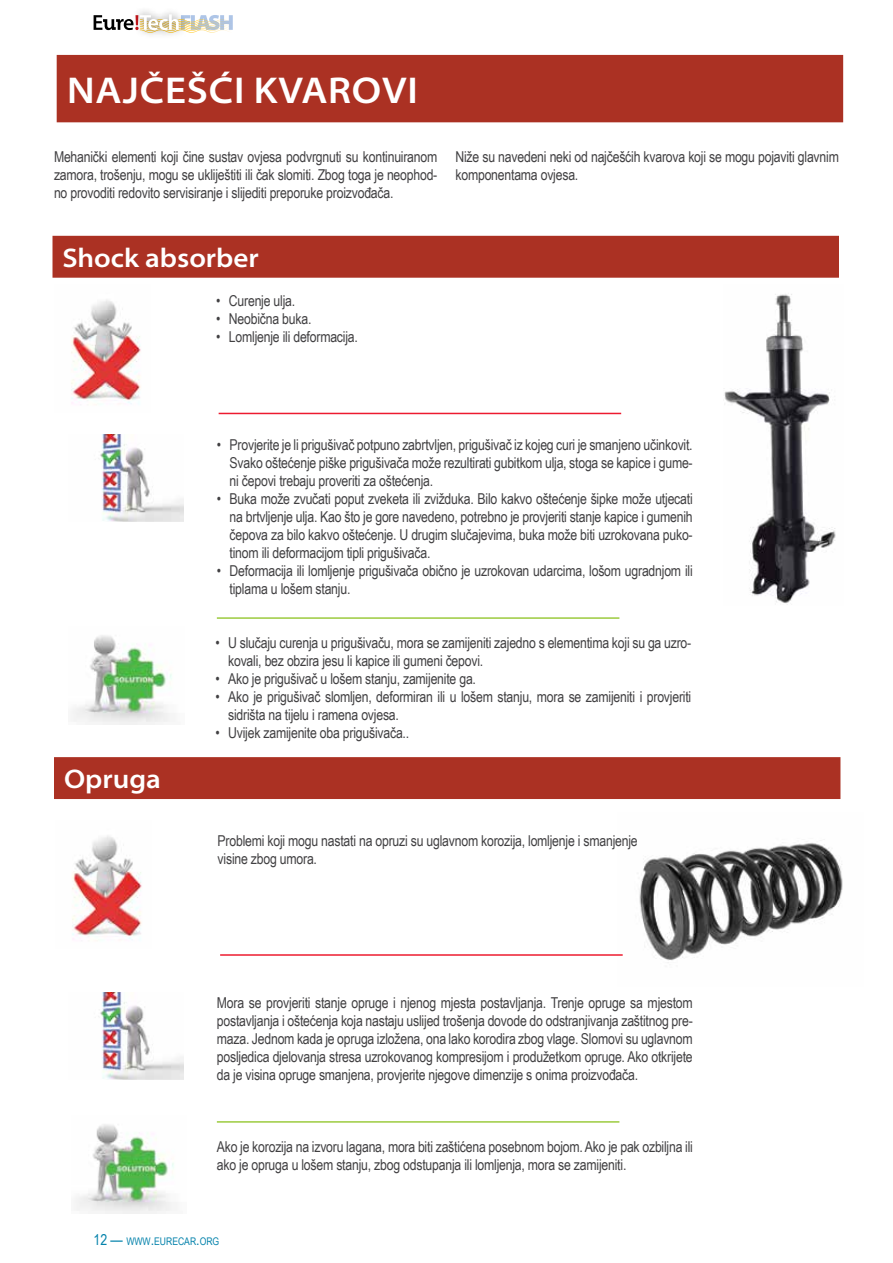
<style>
.page{position:relative;width:893px;height:1263px;background:#fff}
.page>*{position:absolute;margin:0;border:0;box-sizing:border-box;transform-origin:0 0}
.t1{font:600 semi-expanded 37.5px "Myriad Pro";letter-spacing:.02em;color:#fff}
.t2{font:600 semi-expanded 27px "Myriad Pro";color:#fff}
.t3{font:15px/18px "Arial Narrow";letter-spacing:-.015em;color:#414042}
.t4{font:10.5px "Arial Narrow";color:#0482ab}
.s1{font-size:15px}
</style>
<div class="page">
<svg style="left:94px;top:14px;width:139px;height:19px"></svg>
<img style="left:639px;top:843px;width:204px;height:120px">
<img style="left:98px;top:435px;width:86px;height:86px">
<img style="left:72px;top:635px;width:100px;height:89px">
<hr style="left:217px;top:617px;width:402px;height:2px;background:#9ccb3e">
<hr style="left:219px;top:413px;width:402px;height:1px;background:#ed1b2f">
<div style="left:53px;top:237px;width:785px;height:40px;background:#ab3123"></div>
<div style="left:52px;top:236px;width:787px;height:42px;border:2px solid #ab3123"></div>
<img style="left:724px;top:294px;width:112px;height:310px">
<img style="left:71px;top:300px;width:70px;height:104px">
<div style="left:57px;top:56px;width:785px;height:66px;background:#ab3123"></div>
<div style="left:57px;top:55px;width:786px;height:67px;border:2px solid #ab3123"></div>
<hr style="left:220px;top:954px;width:403px;height:2px;background:#ed1b2f">
<div style="left:55px;top:758px;width:785px;height:40px;background:#ab3123"></div>
<div style="left:54px;top:757px;width:786px;height:42px;border:2px solid #ab3123"></div>
<img style="left:72px;top:836px;width:70px;height:104px">
<img style="left:98px;top:993px;width:86px;height:86px">
<img style="left:75px;top:1124px;width:99px;height:89px">
<hr style="left:217px;top:1121px;width:402px;height:2px;background:#9ccb3e">
<h1 class="t1" style="left:67px;top:69px;width:352px">NAJČEŠĆI KVAROVI</h1>
<p class="t3" style="left:54px;top:147px;width:385px;text-align:justify">Mehanički elementi koji čine sustav ovjesa podvrgnuti su kontinuiranom zamora, trošenju, mogu se ukliještiti ili čak slomiti. Zbog toga je neophod&shy;no provoditi redovito servisiranje i slijediti preporuke proizvođača.</p>
<p class="t3" style="left:455px;top:147px;width:385px">Niže su navedeni neki od najčešćih kvarova koji se mogu pojaviti glavnim komponentama ovjesa.</p>
<h2 class="t2" style="left:63px;top:243px;width:198px">Shock absorber</h2>
<p class="t3" style="left:216px;top:291px;width:81px">• Curenje ulja.</p>
<p class="t3" style="left:216px;top:309px;width:97px">• Neobična buka.</p>
<p class="t3" style="left:216px;top:327px;width:143px">• Lomljenje ili deformacija.</p>
<h2 class="t2" style="left:64px;top:764px;width:98px">Opruga</h2>
<p class="t3" style="left:230px;top:435px;width:465px;text-align:justify;text-indent:-13px">• Provjerite je li prigušivač potpuno zabrtvljen, prigušivač iz kojeg curi je smanjeno učinkovit.<br>Svako oštećenje piške prigušivača može rezultirati gubitkom ulja, stoga se kapice i gume&shy;ni čepovi trebaju proveriti za oštećenja.</p>
<p class="t3" style="left:230px;top:489px;width:465px;text-align:justify;text-indent:-13px">• Buka može zvučati poput zveketa ili zvižduka. Bilo kakvo oštećenje šipke može utjecati na brtvljenje ulja. Kao što je gore navedeno, potrebno je provjeriti stanje kapice i gumenih čepova za bilo kakvo oštećenje. U drugim slučajevima, buka može biti uzrokovana puko&shy;tinom ili deformacijom tipli prigušivača.</p>
<p class="t3" style="left:230px;top:561px;width:465px;text-indent:-13px">• Deformacija ili lomljenje prigušivača obično je uzrokovan udarcima, lošom ugradnjom ili tiplama u lošem stanju.</p>
<p class="t3" style="left:228px;top:633px;width:465px;text-indent:-13px">• U slučaju curenja u prigušivaču, mora se zamijeniti zajedno s elementima koji su ga uzro&shy;kovali, bez obzira jesu li kapice ili gumeni čepovi.</p>
<p class="t3" style="left:215px;top:669px;width:262px">• Ako je prigušivač u lošem stanju, zamijenite ga.</p>
<p class="t3" style="left:228px;top:687px;width:465px;text-indent:-13px">• Ako je prigušivač slomljen, deformiran ili u lošem stanju, mora se zamijeniti i provjeriti sidrišta na tijelu i ramena ovjesa.</p>
<p class="t3" style="left:215px;top:723px;width:195px">• Uvijek zamijenite oba prigušivača..</p>
<p class="t3" style="left:218px;top:831px;width:422px">Problemi koji mogu nastati na opruzi su uglavnom korozija, lomljenje i smanjenje visine zbog umora.</p>
<p class="t3" style="left:217px;top:993px;width:477px;text-align:justify">Mora se provjeriti stanje opruge i njenog mjesta postavljanja. Trenje opruge sa mjestom postavljanja i oštećenja koja nastaju uslijed trošenja dovode do odstranjivanja zaštitnog pre&shy;maza. Jednom kada je opruga izložena, ona lako korodira zbog vlage. Slomovi su uglavnom posljedica djelovanja stresa uzrokovanog kompresijom i produžetkom opruge. Ako otkrijete da je visina opruge smanjena, provjerite njegove dimenzije s onima proizvođača.</p>
<p class="t3" style="left:217px;top:1137px;width:478px">Ako je korozija na izvoru lagana, mora biti zaštićena posebnom bojom. Ako je pak ozbiljna ili ako je opruga u lošem stanju, zbog odstupanja ili lomljenja, mora se zamijeniti.</p>
<p class="t4" style="left:94px;top:1233px;width:127px"><span class="s1">12 —</span> WWW<span class="s1">.</span>EURECAR<span class="s1">.</span>ORG</p>
</div>
